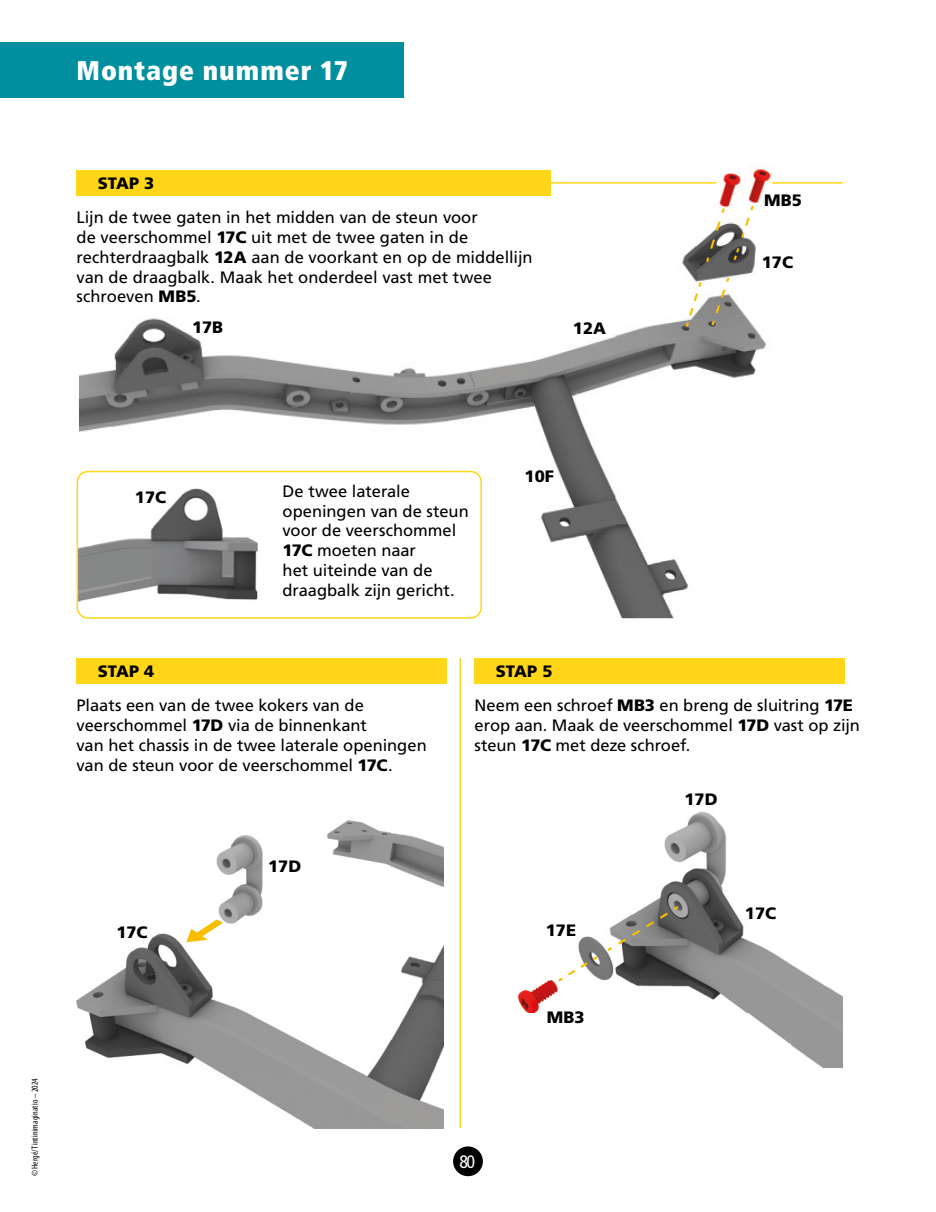
<style>
.page{position:relative;width:936px;height:1212px;background:#fff}
.page>*{position:absolute;margin:0;border:0;box-sizing:border-box;transform-origin:0 0}
.t1{font:900 condensed 27px "Frutiger LT Std";letter-spacing:.035em;color:#fff}
.t2{font:condensed 18px "Frutiger LT Std";color:#fff}
.t3{font:16.5px/19.8px "Frutiger LT Std";color:#000}
.t4{font:900 16.5px "Frutiger LT Std";color:#000}
.t5{font:condensed 9px "Myriad Pro";letter-spacing:.02em;color:#000}
.s1{font-weight:900}
</style>
<div class="page">
<img style="left:517px;top:811px;width:325px;height:256px">
<svg style="left:607px;top:947px;width:5px;height:4px"></svg>
<svg style="left:618px;top:906px;width:60px;height:38px;background:#8e8c86"></svg>
<svg style="left:558px;top:956px;width:39px;height:25px"></svg>
<img style="left:79px;top:166px;width:694px;height:350px">
<img style="left:541px;top:516px;width:148px;height:102px">
<svg style="left:698px;top:282px;width:3px;height:5px"></svg>
<svg style="left:689px;top:293px;width:9px;height:23px"></svg>
<svg style="left:685px;top:322px;width:4px;height:5px"></svg>
<svg style="left:721px;top:208px;width:3px;height:5px"></svg>
<svg style="left:710px;top:221px;width:10px;height:28px"></svg>
<svg style="left:706px;top:257px;width:3px;height:5px"></svg>
<svg style="left:726px;top:277px;width:3px;height:5px"></svg>
<svg style="left:715px;top:289px;width:10px;height:25px"></svg>
<svg style="left:711px;top:321px;width:3px;height:4px"></svg>
<svg style="left:733px;top:248px;width:6px;height:12px"></svg>
<svg style="left:750px;top:206px;width:3px;height:4px"></svg>
<svg style="left:745px;top:217px;width:4px;height:9px"></svg>
<svg style="left:741px;top:233px;width:3px;height:5px"></svg>
<svg style="left:77px;top:471px;width:405px;height:148px"></svg>
<hr style="left:772px;top:182px;width:70px;height:2px;background:#ffd618">
<hr style="left:534px;top:182px;width:182px;height:2px;background:#ffd618">
<div style="left:77px;top:170px;width:474px;height:26px;background:#ffd618"></div>
<div style="left:77px;top:658px;width:369px;height:25px;background:#ffd618"></div>
<div style="left:474px;top:658px;width:370px;height:25px;background:#ffd618"></div>
<hr style="left:459px;top:658px;width:2px;height:470px;background:#ffd618">
<img style="left:76px;top:820px;width:367px;height:308px">
<svg style="left:186px;top:919px;width:37px;height:23px"></svg>
<div style="left:453px;top:1146px;width:30px;height:30px;background:#000;border-radius:50%"></div>
<div style="left:0;top:43px;width:404px;height:55px;background:#008f9f"></div>
<h1 class="t1" style="left:77px;top:54px;width:273px">Montage nummer 17</h1>
<p class="t4" style="left:98px;top:173px;width:58px">STAP 3</p>
<p class="t3" style="left:77px;top:208px;width:457px">Lijn de twee gaten in het midden van de steun voor<br>de veerschommel <span class="s1">17C</span> uit met de twee gaten in de rechterdraagbalk <span class="s1">12A</span> aan de voorkant en op de middellijn van de draagbalk. Maak het onderdeel vast met twee schroeven <span class="s1">MB5</span>.</p>
<p class="t4" style="left:192px;top:317px;width:33px">17B</p>
<p class="t4" style="left:573px;top:318px;width:35px">12A</p>
<p class="t4" style="left:764px;top:190px;width:39px">MB5</p>
<p class="t4" style="left:761px;top:252px;width:33px">17C</p>
<p class="t5" style="left:30px;top:1176px;width:99px;rotate:-90deg">©Hergé/Tintinimaginatio – 2024</p>
<p class="t4" style="left:135px;top:487px;width:33px">17C</p>
<p class="t3" style="left:282px;top:481px;width:188px">De twee laterale openingen van de steun voor de veerschommel<br><span class="s1">17C</span> moeten naar<br>het uiteinde van de draagbalk zijn gericht.</p>
<p class="t4" style="left:524px;top:466px;width:31px">10F</p>
<p class="t4" style="left:98px;top:661px;width:58px">STAP 4</p>
<p class="t4" style="left:496px;top:661px;width:58px">STAP 5</p>
<p class="t3" style="left:77px;top:696px;width:351px">Plaats een van de twee kokers van de veerschommel <span class="s1">17D</span> via de binnenkant<br>van het chassis in de twee laterale openingen van de steun voor de veerschommel <span class="s1">17C</span>.</p>
<p class="t3" style="left:474px;top:696px;width:387px">Neem een schroef <span class="s1">MB3</span> en breng de sluitring <span class="s1">17E </span>erop aan. Maak de veerschommel <span class="s1">17D</span> vast op zijn steun <span class="s1">17C</span> met deze schroef.</p>
<p class="t4" style="left:116px;top:922px;width:33px">17C</p>
<p class="t4" style="left:268px;top:856px;width:35px">17D</p>
<p class="t2" style="left:459px;top:1151px;width:17px">80</p>
<p class="t4" style="left:546px;top:920px;width:32px">17E</p>
<p class="t4" style="left:547px;top:1007px;width:39px">MB3</p>
<p class="t4" style="left:684px;top:789px;width:35px">17D</p>
<p class="t4" style="left:745px;top:903px;width:33px">17C</p>
</div>
